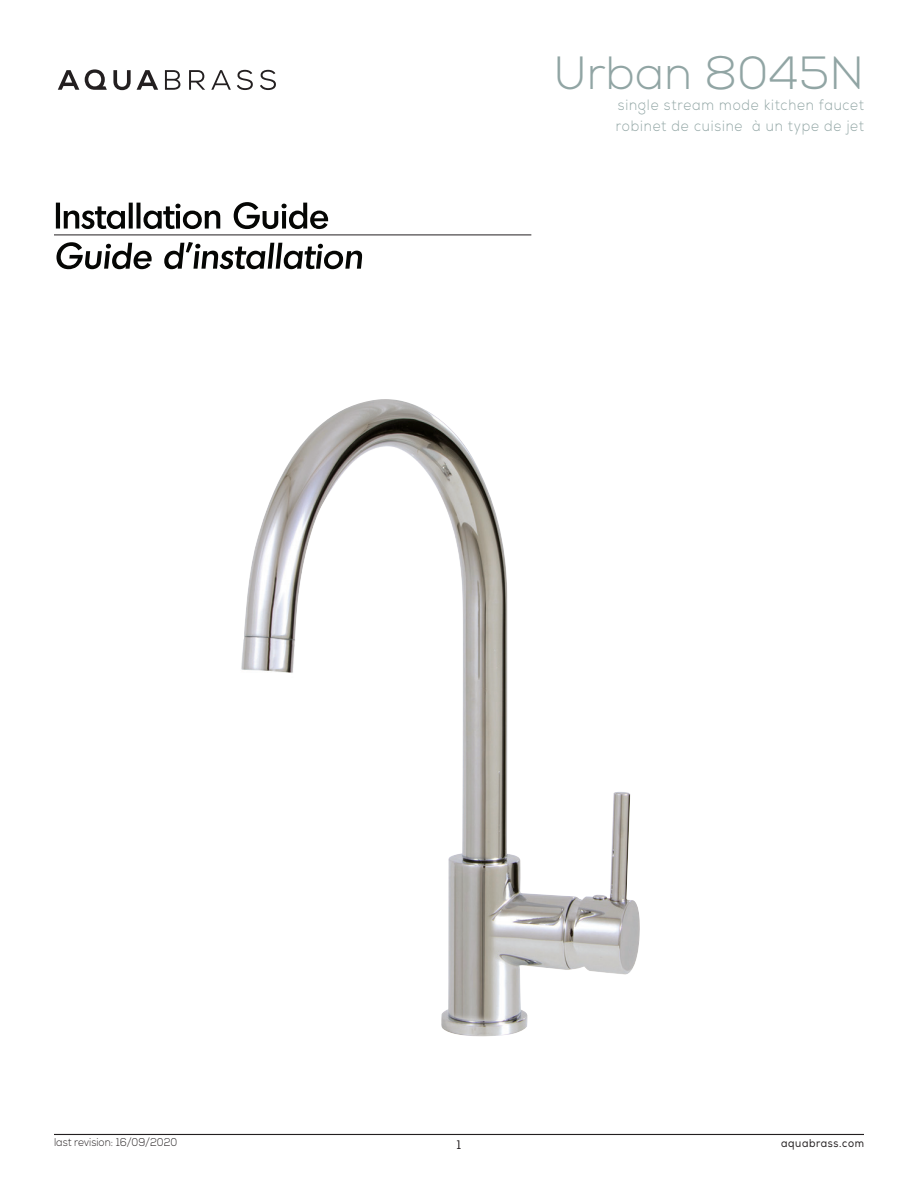
<style>
.page{position:relative;width:918px;height:1188px;background:#fff}
.page>*{position:absolute;margin:0;border:0;box-sizing:border-box;transform-origin:0 0}
.t1{font:300 46.5px "Nexa";color:#91a5a4}
.t2{font:300 15px/21px "Nexa";letter-spacing:.06em;color:#91a5a4;scale:.9 1}
.t3{font:12px "Montreal Serial";color:#231f20}
.t4{font:300 11.25px "Nexa";color:#231f20;scale:.9 1}
.t5{font:11.25px "Nexa";letter-spacing:.06em;color:#231f20;scale:.9 1}
</style>
<div class="page">
<hr style="left:54px;top:1134px;width:810px;height:1px;background:#231f20">
<svg style="left:58px;top:70px;width:21px;height:20px"></svg>
<svg style="left:113px;top:70px;width:18px;height:20px"></svg>
<svg style="left:137px;top:70px;width:21px;height:20px"></svg>
<svg style="left:165px;top:70px;width:15px;height:20px"></svg>
<svg style="left:189px;top:70px;width:16px;height:20px"></svg>
<svg style="left:211px;top:70px;width:20px;height:20px"></svg>
<svg style="left:237px;top:70px;width:16px;height:20px"></svg>
<svg style="left:260px;top:70px;width:16px;height:20px"></svg>
<svg style="left:85px;top:69px;width:22px;height:21px"></svg>
<svg style="left:56px;top:242px;width:306px;height:27px"></svg>
<hr style="left:54px;top:235px;width:477px;height:1px;background:#231f20">
<svg style="left:56px;top:202px;width:272px;height:27px"></svg>
<img style="left:241px;top:399px;width:399px;height:638px">
<h1 class="t1" style="left:554px;top:46px;width:312px">Urban 8045N</h1>
<p class="t2" style="left:616px;top:95px;width:277px">single stream mode kitchen faucet robinet de cuisine à un type de jet</p>
<p class="t4" style="left:54px;top:1136px;width:138px">last revision: 16/09/2020</p>
<p class="t3" style="left:456px;top:1137px;width:8px">1</p>
<p class="t5" style="left:781px;top:1137px;width:94px">aquabrass.com</p>
</div>
